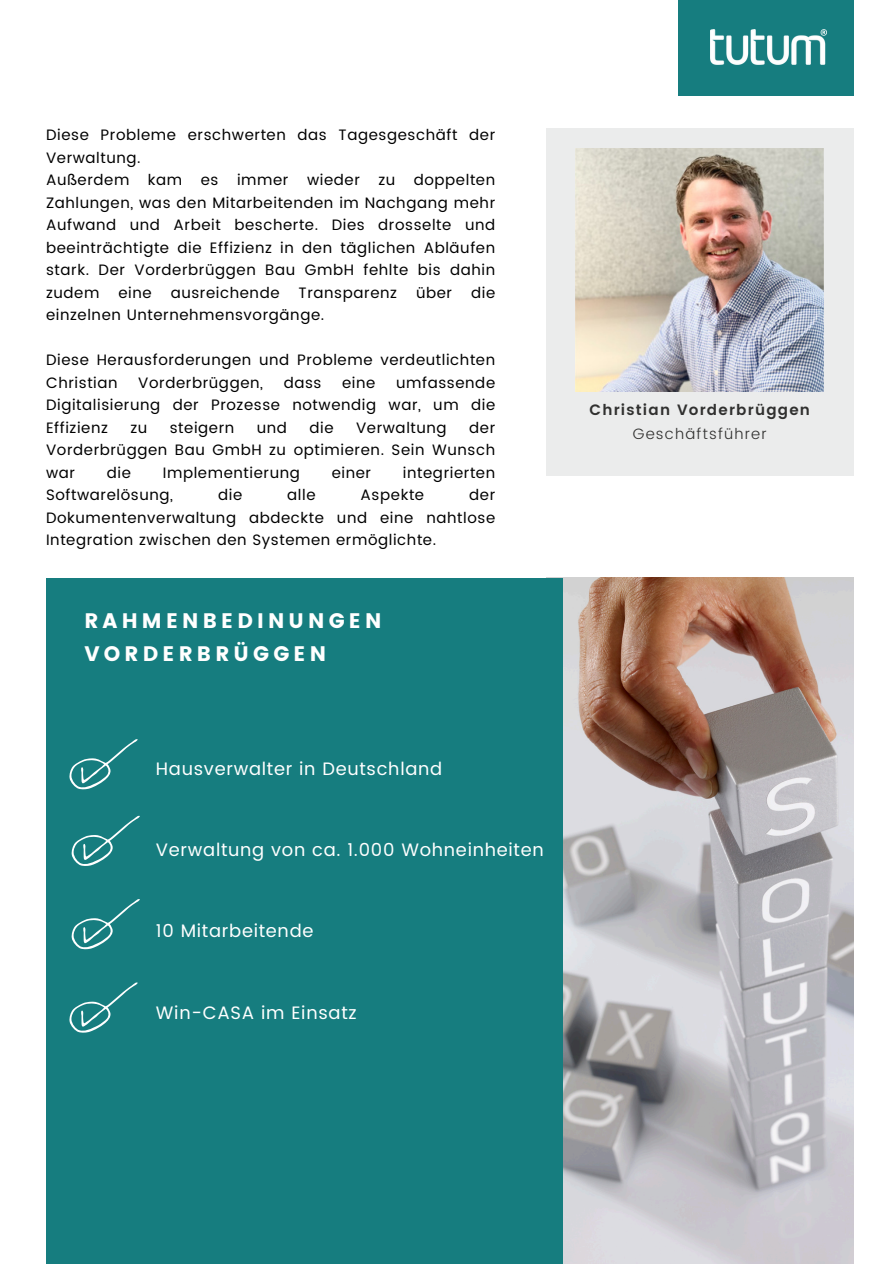
<style>
.page{position:relative;width:894px;height:1264px;background:#fff}
.page>*{position:absolute;margin:0;border:0;box-sizing:border-box;transform-origin:0 0}
.t1{font:21px/32.7px "Poppins";letter-spacing:.2em;color:#fff}
.t2{font:18px "Poppins";letter-spacing:.04em;color:#fff}
.t3{font:15px/22.5px "Poppins";letter-spacing:.04em;color:#000;text-align:justify}
.t4{font:600 15px "Poppins";letter-spacing:.08em;color:#30302f}
.t5{font:300 15px "Poppins";letter-spacing:.08em;color:#30302f}
</style>
<div class="page">
<div style="left:546px;top:128px;width:307px;height:347px;background:#ebecec"></div>
<div style="left:677px;top:0;width:176px;height:96px;background:#167d7f"></div>
<img style="left:710px;top:29px;width:115px;height:36px">
<img style="left:575px;top:148px;width:248px;height:243px">
<img style="left:562px;top:578px;width:291px;height:685px">
<div style="left:46px;top:578px;width:516px;height:685px;background:#167d7f"></div>
<svg style="left:69px;top:739px;width:71px;height:210px"></svg>
<svg style="left:69px;top:982px;width:69px;height:50px"></svg>
<p class="t3" style="left:46px;top:124px;width:450px">Diese Probleme erschwerten das Tagesgeschäft der<br>Verwaltung.</p>
<p class="t3" style="left:46px;top:169px;width:450px">Außerdem kam es immer wieder zu doppelten Zahlungen, was den Mitarbeitenden im Nachgang mehr Aufwand und Arbeit bescherte. Dies drosselte und beeinträchtigte die Effizienz in den täglichen Abläufen stark. Der Vorderbrüggen Bau GmbH fehlte bis dahin zudem</p>
<p class="t3" style="left:118px;top:281px;width:35px">eine</p>
<p class="t3" style="left:171px;top:281px;width:110px">ausreichende</p>
<p class="t3" style="left:298px;top:281px;width:100px">Transparenz</p>
<p class="t3" style="left:416px;top:281px;width:38px">über</p>
<p class="t3" style="left:471px;top:281px;width:26px">die</p>
<p class="t3" style="left:46px;top:304px;width:279px">einzelnen Unternehmensvorgänge.</p>
<p class="t3" style="left:46px;top:349px;width:450px">Diese Herausforderungen und Probleme verdeutlichten<br>Christian</p>
<p class="t3" style="left:46px;top:371px;width:450px;text-indent:350px">umfassende Digitalisierung der Prozesse notwendig war, um die Effizienz</p>
<p class="t3" style="left:138px;top:371px;width:126px">Vorderbrüggen,</p>
<p class="t3" style="left:283px;top:371px;width:39px">dass</p>
<p class="t3" style="left:342px;top:371px;width:35px">eine</p>
<p class="t3" style="left:130px;top:416px;width:18px">zu</p>
<p class="t3" style="left:170px;top:416px;width:66px">steigern</p>
<p class="t3" style="left:257px;top:416px;width:32px">und</p>
<p class="t3" style="left:309px;top:416px;width:26px">die</p>
<p class="t3" style="left:356px;top:416px;width:92px">Verwaltung</p>
<p class="t3" style="left:46px;top:416px;width:450px;text-indent:423px">der Vorderbrüggen Bau GmbH zu optimieren. Sein Wunsch war</p>
<p class="t3" style="left:107px;top:461px;width:26px">die</p>
<p class="t3" style="left:163px;top:461px;width:138px">Implementierung</p>
<p class="t3" style="left:331px;top:461px;width:41px">einer</p>
<p class="t3" style="left:403px;top:461px;width:94px">integrierten</p>
<p class="t3" style="left:46px;top:484px;width:128px">Softwarelösung,</p>
<p class="t3" style="left:218px;top:484px;width:26px">die</p>
<p class="t3" style="left:287px;top:484px;width:30px">alle</p>
<p class="t3" style="left:360px;top:484px;width:65px">Aspekte</p>
<p class="t3" style="left:46px;top:484px;width:450px;text-indent:423px">der Dokumentenverwaltung abdeckte und eine nahtlose Integration zwischen den Systemen ermöglichte.</p>
<p class="t1" style="left:84px;top:604px;width:298px">RAHMENBEDINUNGEN<br>VORDERBRÜGGEN</p>
<p class="t2" style="left:156px;top:758px;width:288px">Hausverwalter in Deutschland</p>
<p class="t2" style="left:156px;top:839px;width:389px">Verwaltung von ca. 1.000 Wohneinheiten</p>
<p class="t2" style="left:156px;top:920px;width:159px">10 Mitarbeitende</p>
<h4 class="t2" style="left:156px;top:1001px;width:202px">Win-CASA im Einsatz</h4>
<h4 class="t4" style="left:589px;top:401px;width:222px">Christian Vorderbrüggen</h4>
<p class="t5" style="left:632px;top:425px;width:135px">Geschäftsführer</p>
</div>
